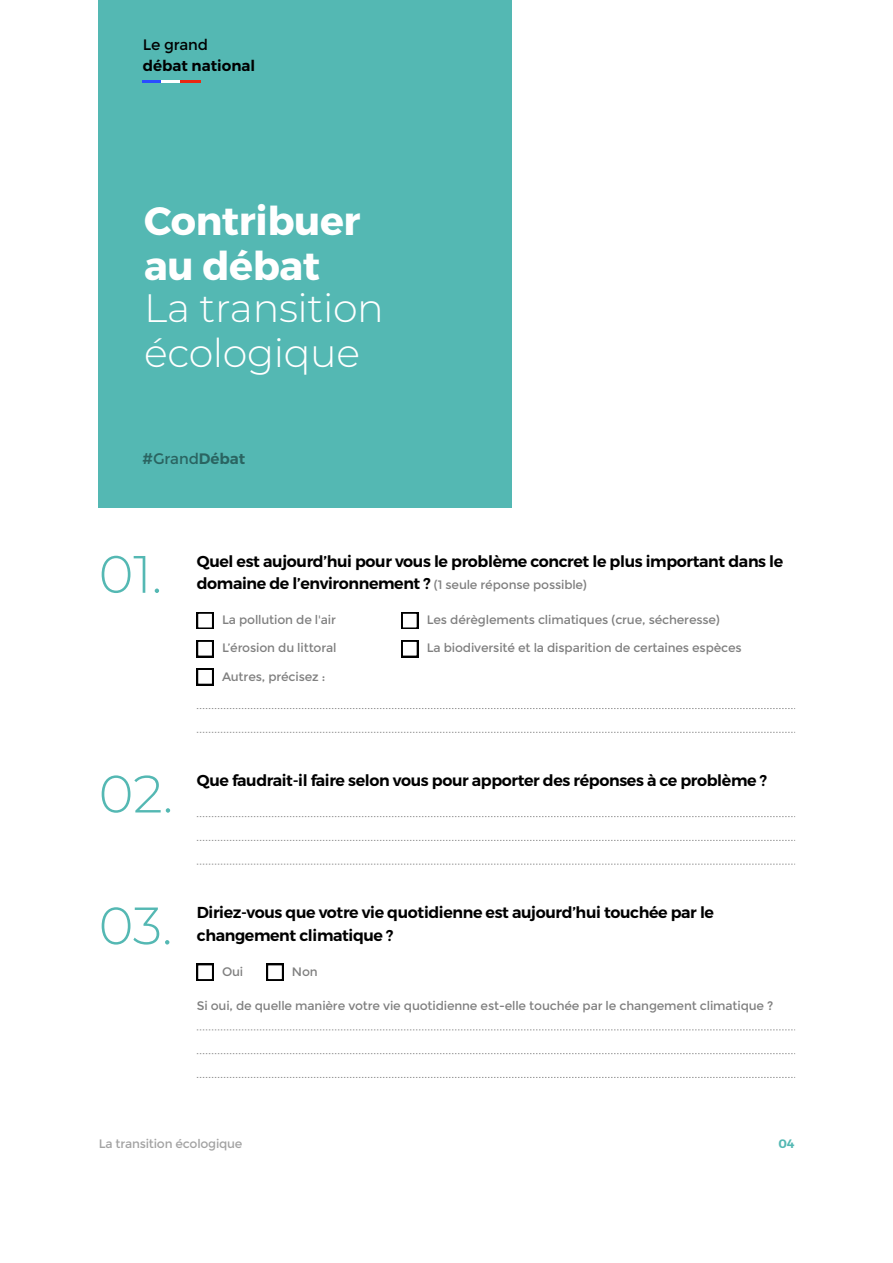
<style>
.page{position:relative;width:893px;height:1263px;background:#fff}
.page>*{position:absolute;margin:0;border:0;box-sizing:border-box;transform-origin:0 0}
.t1{font:300 52.65px "Montserrat";color:#54b8b3}
.t2{font:300 39.6px/45.3px "Montserrat";letter-spacing:-.01em;color:#fff}
.t3{font:700 39.6px/45.3px "Montserrat";letter-spacing:-.01em;color:#fff}
.t4{font:600 15.9px/22.4px "Montserrat";letter-spacing:-.025em;color:#000}
.t5{font:600 15.15px "Montserrat";color:#000}
.t6{font:15.15px "Montserrat";letter-spacing:-.005em;color:#2a6461}
.t7{font:15.15px "Montserrat";letter-spacing:-.015em;color:#000}
.t8{font:12.3px "Montserrat";letter-spacing:-.01em;color:#808080}
.t9{font:12.3px "Montserrat";letter-spacing:-.02em;color:#a3a3a3}
.t10{font:600 12.3px "Montserrat";color:#54b8b3}
.s1{font-weight:600}
.s2{font-weight:400;font-size:12.3px;color:#808080}
</style>
<div class="page">
<div style="left:99px;top:0;width:412px;height:507px;background:#54b8b3"></div>
<svg style="left:142px;top:81px;width:19px;height:2px"></svg>
<hr style="left:161px;top:81px;width:20px;height:2px;background:#fff">
<svg style="left:181px;top:81px;width:19px;height:2px"></svg>
<svg style="left:197px;top:612px;width:16px;height:17px"></svg>
<svg style="left:197px;top:640px;width:16px;height:17px"></svg>
<svg style="left:197px;top:669px;width:16px;height:16px"></svg>
<svg style="left:401px;top:612px;width:17px;height:17px"></svg>
<svg style="left:401px;top:640px;width:17px;height:17px"></svg>
<svg style="left:197px;top:708px;width:598px;height:1px"></svg>
<svg style="left:197px;top:732px;width:598px;height:1px"></svg>
<svg style="left:197px;top:816px;width:598px;height:1px"></svg>
<svg style="left:197px;top:840px;width:598px;height:1px"></svg>
<svg style="left:197px;top:864px;width:598px;height:1px"></svg>
<svg style="left:197px;top:1030px;width:598px;height:1px"></svg>
<svg style="left:197px;top:1053px;width:598px;height:1px"></svg>
<svg style="left:197px;top:1077px;width:598px;height:1px"></svg>
<svg style="left:197px;top:964px;width:16px;height:17px"></svg>
<svg style="left:267px;top:964px;width:16px;height:17px"></svg>
<p class="t7" style="left:143px;top:36px;width:67px">Le grand</p>
<p class="t5" style="left:143px;top:56px;width:114px">débat national</p>
<h2 class="t3" style="left:144px;top:199px;width:218px">Contribuer au débat</h2>
<h2 class="t2" style="left:144px;top:284px;width:241px">La transition écologique</h2>
<p class="t6" style="left:142px;top:449px;width:105px">#Grand<span class="s1">Débat</span></p>
<h1 class="t1" style="left:99px;top:538px;width:65px">01.</h1>
<p class="t4" style="left:197px;top:550px;width:588px">Quel est aujourd’hui pour vous le problème concret le plus important dans le domaine de l’environnement ? <span class="s2">(1 seule réponse possible)</span></p>
<p class="t8" style="left:222px;top:612px;width:115px">La pollution de l'air</p>
<p class="t8" style="left:222px;top:641px;width:116px">L’érosion du littoral</p>
<p class="t8" style="left:222px;top:669px;width:105px">Autres, précisez :</p>
<p class="t8" style="left:427px;top:612px;width:294px">Les dérèglements climatiques (crue, sécheresse)</p>
<p class="t8" style="left:427px;top:641px;width:316px">La biodiversité et la disparition de certaines espèces</p>
<h1 class="t1" style="left:99px;top:758px;width:76px">02.</h1>
<p class="t4" style="left:197px;top:770px;width:571px">Que faudrait-il faire selon vous pour apporter des réponses à ce problème ?</p>
<h1 class="t1" style="left:99px;top:890px;width:75px">03.</h1>
<p class="t4" style="left:197px;top:902px;width:518px">Diriez-vous que votre vie quotidienne est aujourd’hui touchée par le changement climatique ?</p>
<p class="t8" style="left:222px;top:964px;width:23px">Oui</p>
<p class="t8" style="left:292px;top:964px;width:27px">Non</p>
<p class="t8" style="left:197px;top:998px;width:578px">Si oui, de quelle manière votre vie quotidienne est-elle touchée par le changement climatique ?</p>
<p class="t9" style="left:99px;top:1136px;width:145px">La transition écologique</p>
<p class="t10" style="left:778px;top:1136px;width:17px">04</p>
</div>
